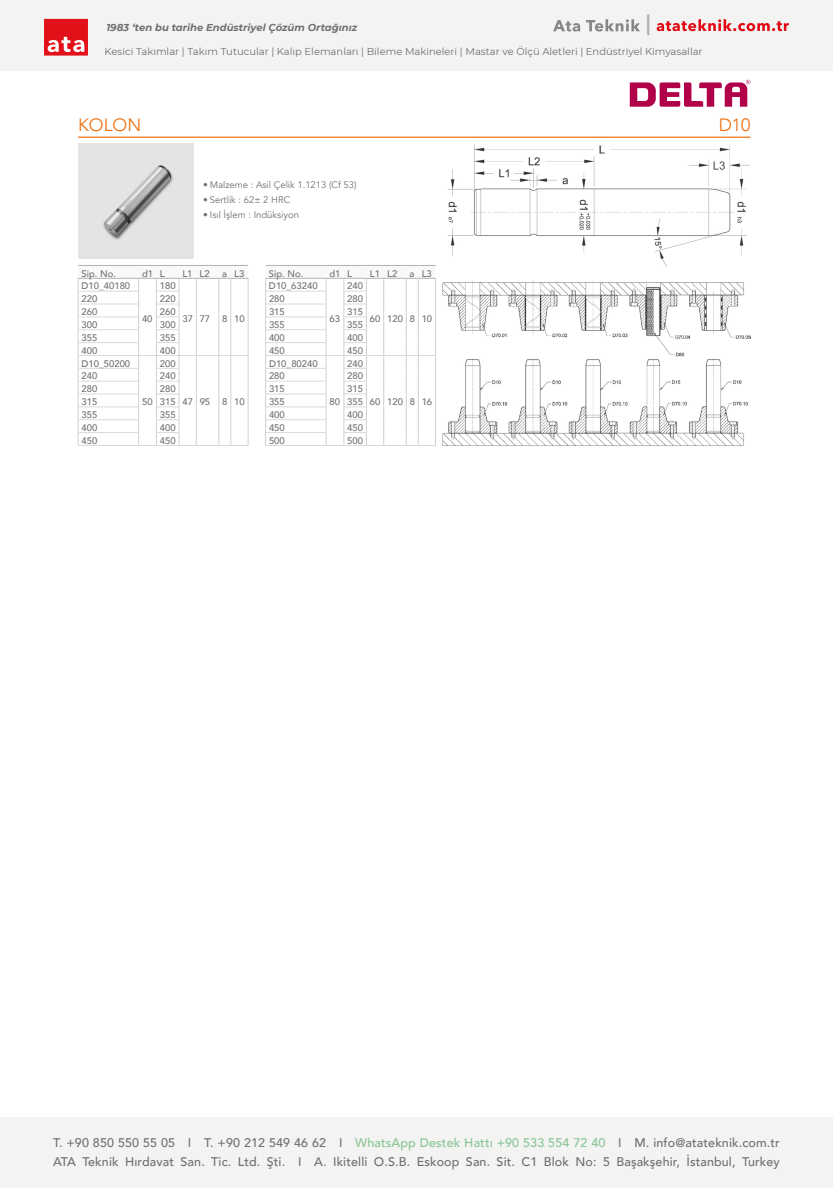
<style>
.page{position:relative;width:833px;height:1188px;background:#fff}
.page>*{position:absolute;margin:0;border:0;box-sizing:border-box;transform-origin:0 0}
.t1{font:600 20.75px "Avenir Next";color:#b3b2b2;scale:1.11 1}
.t2{font:300 17.75px "Avenir";color:#ed6b0b}
.t3{font:500 12.5px "Avenir";letter-spacing:.01em;color:#706f6f}
.t4{font:10px "Montserrat";color:#706f6f}
.t5{font:italic 700 10px "Montserrat";color:#706f6f}
.t6{font:500 9.5px "Avenir";color:#706f6f}
.t7{font:9.5px "Avenir";color:#706f6f}
.s1{color:#87c594}
</style>
<div class="page">
<svg style="left:78px;top:265px;width:171px;height:181px"></svg>
<svg style="left:265px;top:265px;width:171px;height:181px"></svg>
<hr style="left:78px;top:136px;width:672px;height:2px;background:#ed6b0b">
<img style="left:442px;top:280px;width:308px;height:166px">
<img style="left:448px;top:144px;width:302px;height:123px">
<svg style="left:630px;top:80px;width:120px;height:27px"></svg>
<img style="left:78px;top:143px;width:115px;height:115px">
<div style="left:0;top:0;width:833px;height:71px;background:#f3f3f2"></div>
<div style="left:0;top:1116px;width:833px;height:71px;background:#f3f3f2"></div>
<div style="left:44px;top:19px;width:44px;height:37px;background:#e21018"></div>
<svg style="left:48px;top:37px;width:36px;height:15px"></svg>
<svg style="left:656px;top:19px;width:133px;height:12px"></svg>
<svg style="left:553px;top:20px;width:27px;height:11px"></svg>
<svg style="left:586px;top:19px;width:54px;height:13px"></svg>
<p class="t5" style="left:106px;top:20px;width:252px">1983 ‘ten bu tarihe Endüstriyel Çözüm Ortağınız</p>
<h1 class="t1" style="left:646px;top:10px;width:6px">|</h1>
<p class="t4" style="left:105px;top:44px;width:599px">Kesici Takımlar | Takım Tutucular | Kalıp Elemanları | Bileme Makineleri | Mastar ve Ölçü Aletleri | Endüstriyel Kimyasallar</p>
<h2 class="t2" style="left:78px;top:114px;width:65px">KOLON</h2>
<h2 class="t2" style="left:718px;top:114px;width:33px">D10</h2>
<p class="t7" style="left:203px;top:179px;width:155px">• Malzeme : Asil Çelik 1.1213 (Cf 53)</p>
<p class="t7" style="left:203px;top:194px;width:89px">• Sertlik : 62± 2 HRC</p>
<p class="t7" style="left:203px;top:209px;width:97px">• Isıl İşlem : Indüksiyon</p>
<p class="t6" style="left:81px;top:265px;width:36px">Sip. No.</p>
<p class="t6" style="left:142px;top:265px;width:24px">d1 L</p>
<p class="t6" style="left:182px;top:265px;width:29px">L1 L2</p>
<p class="t6" style="left:222px;top:265px;width:24px">a L3</p>
<p class="t6" style="left:82px;top:278px;width:50px">D10_40180</p>
<p class="t6" style="left:142px;top:310px;width:12px">40</p>
<p class="t6" style="left:160px;top:278px;width:17px">180</p>
<p class="t6" style="left:82px;top:291px;width:17px">220</p>
<p class="t6" style="left:160px;top:291px;width:17px">220</p>
<p class="t6" style="left:82px;top:303px;width:17px">260</p>
<p class="t6" style="left:160px;top:303px;width:17px">260</p>
<p class="t6" style="left:82px;top:316px;width:17px">300</p>
<p class="t6" style="left:160px;top:316px;width:17px">300</p>
<p class="t6" style="left:82px;top:329px;width:17px">355</p>
<p class="t6" style="left:160px;top:329px;width:17px">355</p>
<p class="t6" style="left:82px;top:342px;width:17px">400</p>
<p class="t6" style="left:160px;top:342px;width:17px">400</p>
<p class="t6" style="left:82px;top:355px;width:50px">D10_50200</p>
<p class="t6" style="left:142px;top:393px;width:12px">50</p>
<p class="t6" style="left:182px;top:310px;width:29px">37 77</p>
<p class="t6" style="left:222px;top:310px;width:24px">8 10</p>
<p class="t6" style="left:160px;top:355px;width:17px">200</p>
<p class="t6" style="left:82px;top:368px;width:17px">240</p>
<p class="t6" style="left:160px;top:368px;width:17px">240</p>
<p class="t6" style="left:82px;top:380px;width:17px">280</p>
<p class="t6" style="left:160px;top:380px;width:17px">280</p>
<p class="t6" style="left:82px;top:393px;width:17px">315</p>
<p class="t6" style="left:160px;top:393px;width:17px">315</p>
<p class="t6" style="left:82px;top:406px;width:17px">355</p>
<p class="t6" style="left:160px;top:406px;width:17px">355</p>
<p class="t6" style="left:82px;top:419px;width:17px">400</p>
<p class="t6" style="left:160px;top:419px;width:17px">400</p>
<p class="t6" style="left:82px;top:432px;width:17px">450</p>
<p class="t6" style="left:160px;top:432px;width:17px">450</p>
<p class="t6" style="left:182px;top:393px;width:29px">47 95</p>
<p class="t6" style="left:222px;top:393px;width:24px">8 10</p>
<p class="t6" style="left:269px;top:265px;width:36px">Sip. No.</p>
<p class="t6" style="left:329px;top:265px;width:24px">d1 L</p>
<p class="t6" style="left:370px;top:265px;width:29px">L1 L2</p>
<p class="t6" style="left:410px;top:265px;width:24px">a L3</p>
<p class="t6" style="left:269px;top:278px;width:50px">D10_63240</p>
<p class="t6" style="left:329px;top:310px;width:12px">63</p>
<p class="t6" style="left:347px;top:278px;width:17px">240</p>
<p class="t6" style="left:269px;top:291px;width:17px">280</p>
<p class="t6" style="left:347px;top:291px;width:17px">280</p>
<p class="t6" style="left:269px;top:303px;width:17px">315</p>
<p class="t6" style="left:347px;top:303px;width:17px">315</p>
<p class="t6" style="left:269px;top:316px;width:17px">355</p>
<p class="t6" style="left:347px;top:316px;width:17px">355</p>
<p class="t6" style="left:269px;top:329px;width:17px">400</p>
<p class="t6" style="left:347px;top:329px;width:17px">400</p>
<p class="t6" style="left:269px;top:342px;width:17px">450</p>
<p class="t6" style="left:347px;top:342px;width:17px">450</p>
<p class="t6" style="left:269px;top:355px;width:50px">D10_80240</p>
<p class="t6" style="left:329px;top:393px;width:12px">80</p>
<p class="t6" style="left:370px;top:310px;width:64px">60 120 8 10</p>
<p class="t6" style="left:347px;top:355px;width:17px">240</p>
<p class="t6" style="left:269px;top:368px;width:17px">280</p>
<p class="t6" style="left:347px;top:368px;width:17px">280</p>
<p class="t6" style="left:269px;top:380px;width:17px">315</p>
<p class="t6" style="left:347px;top:380px;width:17px">315</p>
<p class="t6" style="left:269px;top:393px;width:17px">355</p>
<p class="t6" style="left:347px;top:393px;width:17px">355</p>
<p class="t6" style="left:269px;top:406px;width:17px">400</p>
<p class="t6" style="left:347px;top:406px;width:17px">400</p>
<p class="t6" style="left:269px;top:419px;width:17px">450</p>
<p class="t6" style="left:347px;top:419px;width:17px">450</p>
<p class="t6" style="left:269px;top:432px;width:17px">500</p>
<p class="t6" style="left:347px;top:432px;width:17px">500</p>
<p class="t6" style="left:370px;top:393px;width:64px">60 120 8 16</p>
<p class="t3" style="left:53px;top:1131px;width:728px">T. +90 850 550 55 05 I T. +90 212 549 46 62 I <span class="s1">WhatsApp Destek Hattı +90 533 554 72 40</span> I M. info@atateknik.com.tr</p>
<p class="t3" style="left:53px;top:1149px;width:728px">ATA Teknik Hırdavat San. Tic. Ltd. Şti. I A. Ikitelli O.S.B. Eskoop San. Sit. C1 Blok No: 5 Başakşehir, İstanbul, Turkey</p>
</div>
